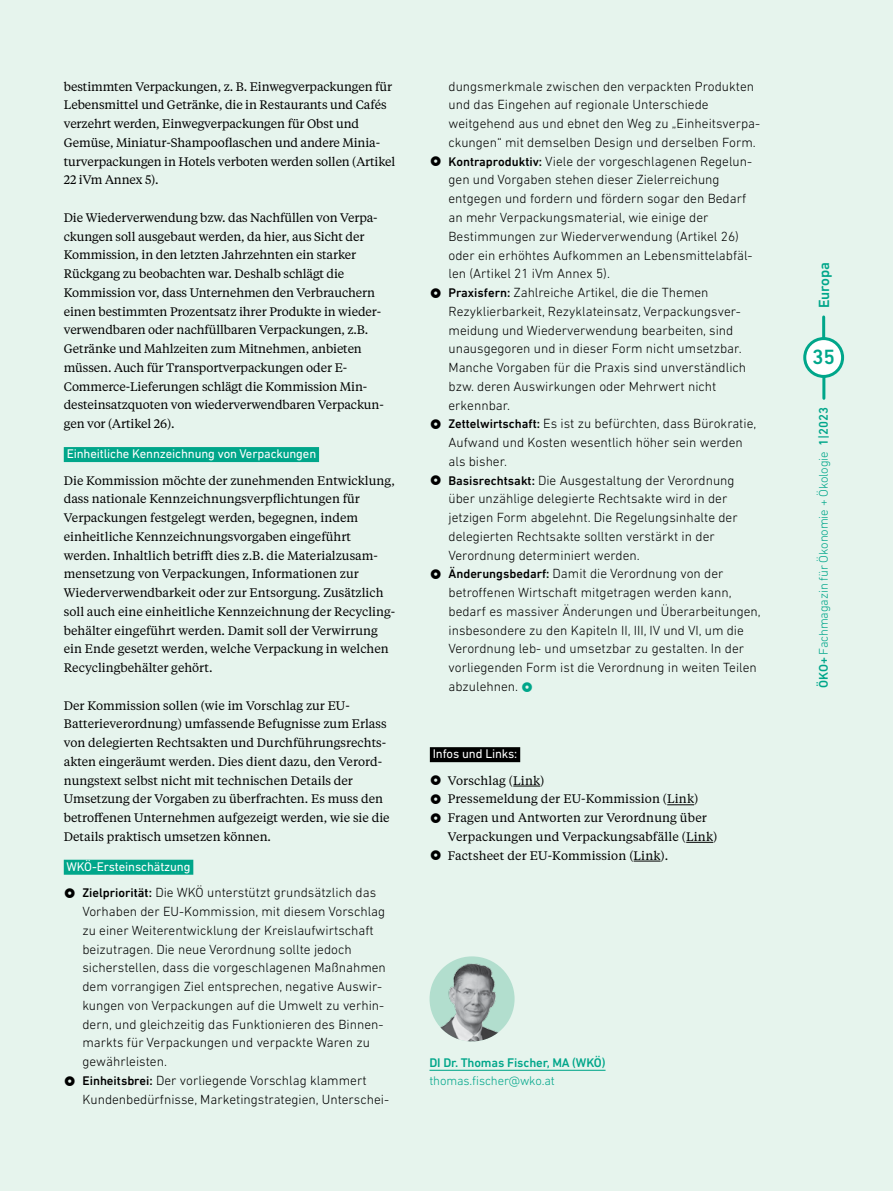
<style>
.page{position:relative;width:893px;height:1191px;background:#e6f4ed}
.page>*{position:absolute;margin:0;border:0;box-sizing:border-box;transform-origin:0 0}
.t1{font:500 21px "DIN Next LT Pro";color:#00a68a}
.t2{font:500 15px "DIN Next LT Pro";letter-spacing:-.01em;color:#00a68a}
.t3{font:300 13.5px/18.8px "DIN Next LT Pro";color:#000}
.t4{font:12.75px "DIN Next LT Pro";letter-spacing:-.01em;color:#fff}
.t5{font:300 12.75px "DIN Next LT Pro";letter-spacing:-.01em;color:#00a68a}
.t6{font:500 12.75px "DIN Next LT Pro";letter-spacing:-.01em;color:#00a68a}
.t7{font:12.3px/18.8px "Tiempos Text";color:#000}
.s1{font-weight:500;font-size:12.75px}
.s2{font-weight:500}
</style>
<div class="page">
<div style="left:64px;top:447px;width:255px;height:15px;background:#00a68a"></div>
<div style="left:64px;top:859px;width:129px;height:15px;background:#00a68a"></div>
<div style="left:430px;top:747px;width:90px;height:15px;background:#000"></div>
<svg style="left:513px;top:785px;width:27px;height:1px"></svg>
<svg style="left:667px;top:804px;width:27px;height:1px"></svg>
<svg style="left:686px;top:842px;width:27px;height:1px"></svg>
<svg style="left:634px;top:860px;width:26px;height:1px"></svg>
<div style="left:805px;top:338px;width:38px;height:38px;background:#fff;border-radius:50%"></div>
<div style="left:803px;top:337px;width:41px;height:41px;border:3px solid #00a68a;border-radius:50%"></div>
<hr style="left:822px;top:317px;width:3px;height:21px;background:#00a68a">
<hr style="left:822px;top:377px;width:3px;height:21px;background:#00a68a">
<div style="left:430px;top:956px;width:85px;height:85px;background:#b2dece;border-radius:50%"></div>
<hr style="left:429px;top:1069px;width:176px;height:1px;background:#00a68a">
<img style="left:440px;top:961px;width:64px;height:80px">
<p class="t7" style="left:64px;top:76px;width:333px">bestimmten Verpackungen, z. B. Einwegverpackungen für Lebensmittel und Getränke, die in Restaurants und Cafés verzehrt werden, Einwegverpackungen für Obst und Gemüse, Miniatur-Shampooflaschen und andere Minia&shy;turverpackungen in Hotels verboten werden sollen (Artikel 22 iVm Annex 5).</p>
<p class="t7" style="left:64px;top:208px;width:321px">Die Wiederverwendung bzw. das Nachfüllen von Verpa&shy;ckungen soll ausgebaut werden, da hier, aus Sicht der Kommission, in den letzten Jahrzehnten ein starker Rückgang zu beobachten war. Deshalb schlägt die Kommission vor, dass Unternehmen den Verbrauchern einen bestimmten Prozentsatz ihrer Produkte in wieder&shy;verwendbaren oder nachfüllbaren Verpackungen, z.B.<br>Getränke und Mahlzeiten zum Mitnehmen, anbieten müssen. Auch für Transportverpackungen oder E-Commerce-Lieferungen schlägt die Kommission Min&shy;desteinsatzquoten von wiederverwendbaren Verpackun&shy;gen vor (Artikel 26).</p>
<p class="t4" style="left:67px;top:446px;width:251px">Einheitliche Kennzeichnung von Verpackungen</p>
<p class="t7" style="left:64px;top:470px;width:333px">Die Kommission möchte der zunehmenden Entwicklung, dass nationale Kennzeichnungsverpflichtungen für Verpackungen festgelegt werden, begegnen, indem einheitliche Kennzeichnungsvorgaben eingeführt werden. Inhaltlich betrifft dies z.B. die Materialzusam&shy;mensetzung von Verpackungen, Informationen zur Wiederverwendbarkeit oder zur Entsorgung. Zusätzlich soll auch eine einheitliche Kennzeichnung der Recycling&shy;behälter eingeführt werden. Damit soll der Verwirrung ein Ende gesetzt werden, welche Verpackung in welchen Recyclingbehälter gehört.</p>
<p class="t7" style="left:64px;top:695px;width:327px">Der Kommission sollen (wie im Vorschlag zur EU-Batterieverordnung) umfassende Befugnisse zum Erlass von delegierten Rechtsakten und Durchführungsrechts&shy;akten eingeräumt werden. Dies dient dazu, den Verord&shy;nungstext selbst nicht mit technischen Details der Umsetzung der Vorgaben zu überfrachten. Es muss den betroffenen Unternehmen aufgezeigt werden, wie sie die Details praktisch umsetzen können.</p>
<p class="t4" style="left:66px;top:859px;width:126px">WKÖ-Ersteinschätzung</p>
<p class="t3" style="left:82px;top:883px;width:308px"><span class="s1">Zielpriorität:</span> Die WKÖ unterstützt grundsätzlich das Vorhaben der EU-Kommission, mit diesem Vorschlag zu einer Weiterentwicklung der Kreislaufwirtschaft beizutragen. Die neue Verordnung sollte jedoch sicherstellen, dass die vorgeschlagenen Maßnahmen dem vorrangigen Ziel entsprechen, negative Auswir&shy;kungen von Verpackungen auf die Umwelt zu verhin&shy;dern, und gleichzeitig das Funktionieren des Binnen&shy;markts für Verpackungen und verpackte Waren zu gewährleisten.<br><span class="s1">Einheitsbrei:</span> Der vorliegende Vorschlag klammert Kundenbedürfnisse, Marketingstrategien, Unterschei-</p>
<p class="t3" style="left:448px;top:77px;width:314px">dungsmerkmale zwischen den verpackten Produkten und das Eingehen auf regionale Unterschiede weitgehend aus und ebnet den Weg zu „Einheitsverpa&shy;ckungen“ mit demselben Design und derselben Form.<br><span class="s1">Kontraproduktiv:</span> Viele der vorgeschlagenen Regelun&shy;gen und Vorgaben stehen dieser Zielerreichung entgegen und fordern und fördern sogar den Bedarf an mehr Verpackungsmaterial, wie einige der Bestimmungen zur Wiederverwendung (Artikel 26) oder ein erhöhtes Aufkommen an Lebensmittelabfäl&shy;len (Artikel 21 iVm Annex 5).<br><span class="s1">Praxisfern:</span> Zahlreiche Artikel, die die Themen Rezyklierbarkeit, Rezyklateinsatz, Verpackungsver&shy;meidung und Wiederverwendung bearbeiten, sind unausgegoren und in dieser Form nicht umsetzbar.<br>Manche Vorgaben für die Praxis sind unverständlich bzw. deren Auswirkungen oder Mehrwert nicht erkennbar.<br><span class="s1">Zettelwirtschaft:</span> Es ist zu befürchten, dass Bürokratie, Aufwand und Kosten wesentlich höher sein werden als bisher.<br><span class="s1">Basisrechtsakt:</span> Die Ausgestaltung der Verordnung über unzählige delegierte Rechtsakte wird in der jetzigen Form abgelehnt. Die Regelungsinhalte der delegierten Rechtsakte sollten verstärkt in der Verordnung determiniert werden.<br><span class="s1">Änderungsbedarf:</span> Damit die Verordnung von der betroffenen Wirtschaft mitgetragen werden kann, bedarf es massiver Änderungen und Überarbeitungen, insbesondere zu den Kapiteln II, III, IV und VI, um die Verordnung leb- und umsetzbar zu gestalten. In der vorliegenden Form ist die Verordnung in weiten Teilen abzulehnen.</p>
<p class="t4" style="left:433px;top:746px;width:86px">Infos und Links:</p>
<p class="t7" style="left:448px;top:770px;width:271px">Vorschlag (Link)<br>Pressemeldung der EU-Kommission (Link)<br>Fragen und Antworten zur Verordnung über Verpackungen und Verpackungsabfälle (Link)<br>Factsheet der EU-Kommission (Link).</p>
<p class="t6" style="left:429px;top:1055px;width:178px">DI Dr. Thomas Fischer, MA (WKÖ)</p>
<p class="t5" style="left:429px;top:1073px;width:127px">thomas.fischer@wko.at</p>
<p class="t2" style="left:815px;top:308px;width:48px;rotate:-90deg">Europa</p>
<h1 class="t1" style="left:812px;top:345px;width:24px">35</h1>
<p class="t5" style="left:816px;top:687px;width:282px;rotate:-90deg"><span class="s2">ÖKO+</span> Fachmagazin für Ökonomie + Ökologie <span class="s2">1|2023</span></p>
</div>
